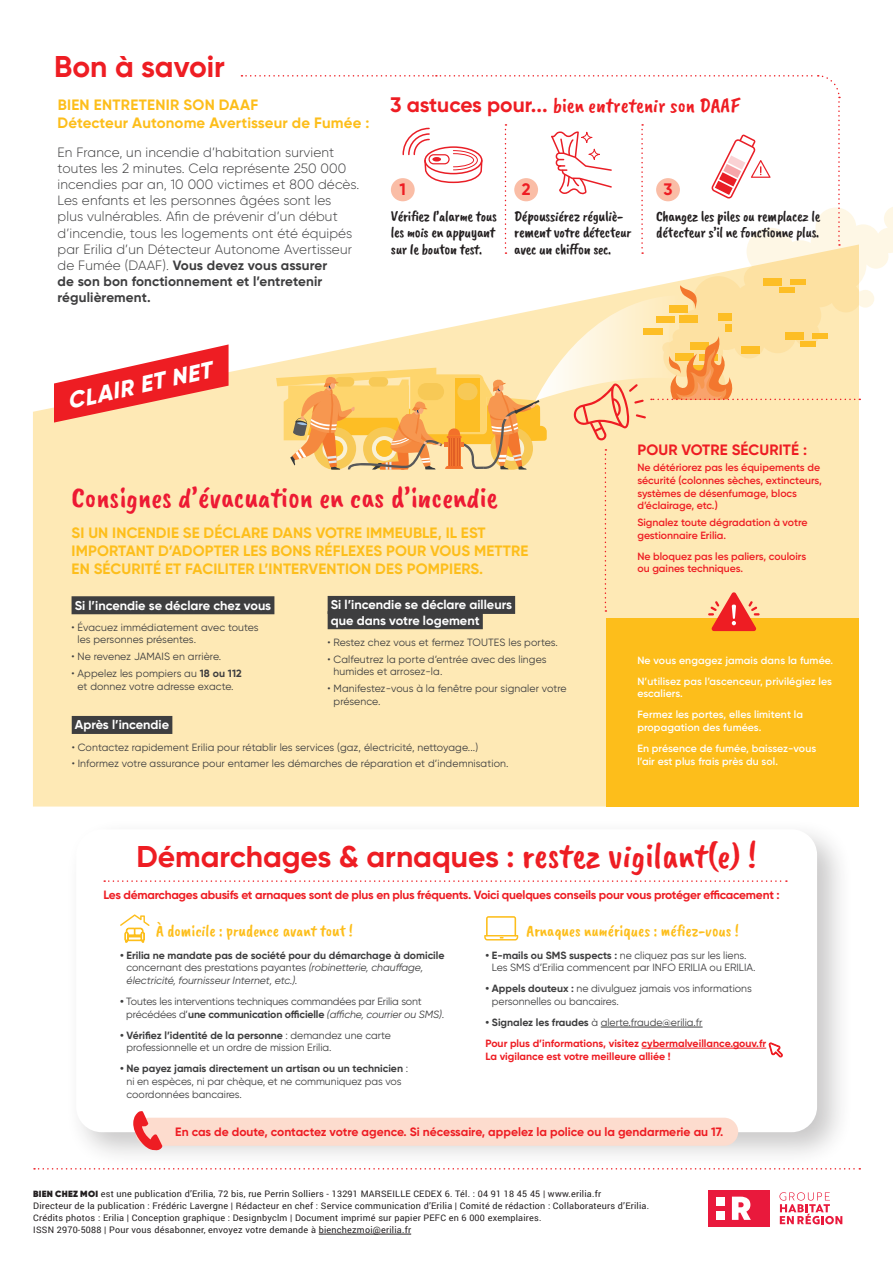
<style>
.page{position:relative;width:893px;height:1263px;background:#fff}
.page>*{position:absolute;margin:0;border:0;box-sizing:border-box;transform-origin:0 0}
.t1{font:700 30px "Gilroy";color:#ee1d23}
.t2{font:30px "Caveat Brush";color:#ed1a33}
.t3{font:italic 800 22.95px "Gilroy";color:#fff}
.t4{font:21px "Caveat Brush";color:#ee1d23}
.t5{font:700 16.65px "Gilroy";color:#ee1d23}
.t6{font:16.5px "Caveat Brush";color:#fdbe1b}
.t7{font:700 15px/18px "Gilroy";letter-spacing:.01em;color:#fdbe1b}
.t8{font:15px/16.5px "Caveat Brush";letter-spacing:-.02em;color:#231f20}
.t9{font:700 15px "Gilroy";letter-spacing:.005em;color:#ee1d23}
.t10{font:300 13.5px/16.2px "Gilroy";letter-spacing:.01em;color:#3e3e3f}
.t11{font:700 12.75px/15.3px "Gilroy";color:#fff}
.t12{font:700 12.15px "Gilroy";color:#ee1d23}
.t13{font:700 12px "Gilroy";letter-spacing:-.02em;color:#ee1d23}
.t14{font:10.5px/12.6px "Gilroy";color:#3e3e3f}
.t15{font:600 10.5px/12.6px "Gilroy";color:#ee1d23}
.t16{font:600 10.5px/21.1px "Gilroy";letter-spacing:.01em;color:#fff}
.t17{font:italic 10.5px/12.6px "Gilroy";color:#3e3e3f}
.t18{font:700 10.5px/21.1px "Gilroy";color:#ee1d23}
.t19{font:9px/12px "Roboto";letter-spacing:.025em;color:#231f20}
.s1{font-weight:700}
.s2{font-family:"Gilroy";font-weight:700}
.s3{font-family:"Caveat Brush";font-weight:400;font-size:36px}
.s4{font-weight:700;font-style:normal}
.s5{font-style:normal}
.s6{font-style:italic}
.s7{color:#3e3e3f}
.s8{font-weight:400;color:#3e3e3f}
.s9{font-family:"Gilroy";font-weight:800}
</style>
<div class="page">
<svg style="left:34px;top:1168px;width:826px;height:1px"></svg>
<hr style="left:319px;top:1234px;width:92px;height:1px;background:#231f20">
<div style="left:708px;top:1190px;width:62px;height:36px;background:#e9193c"></div>
<div style="left:716px;top:1211px;width:9px;height:9px;background:#fff"></div>
<svg style="left:732px;top:1196px;width:19px;height:24px"></svg>
<div style="left:716px;top:1196px;width:9px;height:9px;background:#fff"></div>
<svg style="left:779px;top:1192px;width:63px;height:32px"></svg>
<div style="left:33px;top:369px;width:573px;height:437px;background:#fee9b5"></div>
<div style="left:606px;top:618px;width:253px;height:188px;background:#fdbe1b"></div>
<svg style="left:54px;top:344px;width:175px;height:79px"></svg>
<svg style="left:241px;top:75px;width:652px;height:556px"></svg>
<div style="left:65px;top:818px;width:789px;height:350px;background:#231f20;opacity:.25"></div>
<div style="left:76px;top:829px;width:741px;height:303px;background:#fff;border-radius:26px"></div>
<svg style="left:104px;top:880px;width:683px;height:2px"></svg>
<div style="left:135px;top:1118px;width:603px;height:28px;background:#fddcce;border-radius:14px"></div>
<svg style="left:133px;top:1111px;width:30px;height:39px"></svg>
<svg style="left:484px;top:916px;width:34px;height:24px"></svg>
<svg style="left:120px;top:914px;width:30px;height:29px"></svg>
<div style="left:72px;top:596px;width:202px;height:18px;background:#3e3e3f"></div>
<div style="left:72px;top:716px;width:100px;height:18px;background:#3e3e3f"></div>
<div style="left:328px;top:596px;width:187px;height:18px;background:#3e3e3f"></div>
<div style="left:328px;top:611px;width:155px;height:18px;background:#3e3e3f"></div>
<hr style="left:601px;top:1027px;width:102px;height:1px;background:#3e3e3f">
<hr style="left:642px;top:1048px;width:124px;height:1px;background:#ee1d23">
<svg style="left:769px;top:1043px;width:14px;height:14px"></svg>
<h1 class="t1" style="left:54px;top:48px;width:172px">Bon à savoir</h1>
<h3 class="t7" style="left:58px;top:95px;width:313px">BIEN ENTRETENIR SON DAAF<br>Détecteur Autonome Avertisseur de Fumée :</h3>
<p class="t10" style="left:58px;top:144px;width:303px">En France, un incendie d’habitation survient toutes les 2 minutes. Cela représente 250 000 incendies par an, 10 000 victimes et 800 décès.<br>Les enfants et les personnes âgées sont les plus vulnérables. Afin de prévenir d’un début d’incendie, tous les logements ont été équipés par Erilia d’un Détecteur Autonome Avertisseur de Fumée (DAAF). <span class="s1">Vous devez vous assurer<br>de son bon fonctionnement et l’entretenir régulièrement.</span></p>
<h3 class="t4" style="left:390px;top:94px;width:352px"><span class="s2">3 astuces pour...</span> bien entretenir son DAAF</h3>
<h3 class="t5" style="left:400px;top:179px;width:8px">1</h3>
<h3 class="t5" style="left:522px;top:179px;width:10px">2</h3>
<h3 class="t5" style="left:663px;top:179px;width:11px">3</h3>
<h3 class="t8" style="left:391px;top:208px;width:108px">Vérifiez l’alarme tous les mois en appuyant sur le bouton test.</h3>
<h3 class="t8" style="left:514px;top:208px;width:119px">Dépoussiérez réguliè&shy;rement votre détecteur avec un chiffon sec.</h3>
<h3 class="t8" style="left:656px;top:208px;width:166px">Changez les piles ou remplacez le détecteur s’il ne fonctionne plus.</h3>
<h2 class="t3" style="left:64px;top:388px;width:148px;rotate:-13deg">CLAIR ET NET</h2>
<h1 class="t2" style="left:72px;top:480px;width:428px">Consignes d’évacuation en cas d’incendie</h1>
<h3 class="t7" style="left:72px;top:523px;width:458px">SI UN INCENDIE SE DÉCLARE DANS VOTRE IMMEUBLE, IL EST<br>IMPORTANT D’ADOPTER LES BONS RÉFLEXES POUR VOUS METTRE<br>EN SÉCURITÉ ET FACILITER L’INTERVENTION DES POMPIERS.</h3>
<p class="t11" style="left:75px;top:598px;width:198px">Si l’incendie se déclare chez vous</p>
<p class="t14" style="left:78px;top:621px;width:183px;text-indent:-6px">• Évacuez immédiatement avec toutes les personnes présentes.</p>
<p class="t14" style="left:72px;top:650px;width:151px">• Ne revenez JAMAIS en arrière.</p>
<p class="t14" style="left:72px;top:667px;width:172px;text-align:center">• Appelez les pompiers au <span class="s1">18 ou 112 </span>et donnez votre adresse exacte.</p>
<p class="t11" style="left:75px;top:717px;width:96px">Après l’incendie</p>
<p class="t14" style="left:72px;top:740px;width:408px">• Contactez rapidement Erilia pour rétablir les services (gaz, électricité, nettoyage...)</p>
<p class="t14" style="left:72px;top:757px;width:438px">• Informez votre assurance pour entamer les démarches de réparation et d’indemnisation.</p>
<p class="t11" style="left:331px;top:597px;width:183px">Si l’incendie se déclare ailleurs que dans votre logement</p>
<p class="t14" style="left:328px;top:636px;width:232px">• Restez chez vous et fermez TOUTES les portes.</p>
<p class="t14" style="left:334px;top:653px;width:214px;text-indent:-6px">• Calfeutrez la porte d’entrée avec des linges humides et arrosez-la.</p>
<p class="t14" style="left:334px;top:682px;width:235px;text-indent:-6px">• Manifestez-vous à la fenêtre pour signaler votre présence.</p>
<h3 class="t9" style="left:637px;top:440px;width:171px">POUR VOTRE SÉCURITÉ :</h3>
<p class="t15" style="left:637px;top:461px;width:186px">Ne détériorez pas les équipements de sécurité (colonnes sèches, extincteurs, systèmes de désenfumage, blocs d’éclairage, etc.)</p>
<p class="t15" style="left:637px;top:516px;width:172px">Signalez toute dégradation à votre gestionnaire Erilia.</p>
<p class="t15" style="left:637px;top:550px;width:170px">Ne bloquez pas les paliers, couloirs ou gaines techniques.</p>
<p class="t16" style="left:637px;top:649px;width:197px">Ne vous engagez jamais dans la fumée.<br>N’utilisez pas l’ascenceur, privilégiez les</p>
<p class="t16" style="left:637px;top:683px;width:167px">escaliers.<br>Fermez les portes, elles limitent la</p>
<p class="t16" style="left:637px;top:717px;width:180px">propagation des fumées.<br>En présence de fumée, baissez-vous</p>
<p class="t16" style="left:637px;top:750px;width:142px">l’air est plus frais près du sol.</p>
<h1 class="t1" style="left:136px;top:838px;width:622px">Démarchages &amp; arnaques : <span class="s3">restez vigilant(e) !</span></h1>
<p class="t13" style="left:103px;top:887px;width:678px">Les démarchages abusifs et arnaques sont de plus en plus fréquents. Voici quelques conseils pour vous protéger efficacement :</p>
<h3 class="t6" style="left:156px;top:921px;width:198px">À domicile : prudence avant tout !</h3>
<h3 class="t6" style="left:527px;top:921px;width:214px">Arnaques numériques : méfiez-vous !</h3>
<p class="t17" style="left:127px;top:948px;width:320px;text-indent:-6px"><span class="s4">• Erilia ne mandate pas de société pour du démarchage à domicile </span><span class="s5">concernant des prestations payantes</span> (robinetterie, chauffage, électricité, fournisseur Internet, etc.).</p>
<p class="t14" style="left:126px;top:995px;width:319px;text-indent:-6px"><span class="s1">•</span> Toutes les interventions techniques commandées par Erilia sont précédées d’<span class="s1">une communication officielle</span> <span class="s6">(affiche, courrier ou SMS)</span>.</p>
<p class="t14" style="left:127px;top:1028px;width:266px;text-indent:-6px"><span class="s1">• Vérifiez l’identité de la personne</span> : demandez une carte professionnelle et un ordre de mission Erilia.</p>
<p class="t14" style="left:127px;top:1062px;width:283px;text-indent:-6px"><span class="s1">• Ne payez jamais directement un artisan ou un technicien</span> : ni en espèces, ni par chèque, et ne communiquez pas vos coordonnées bancaires.</p>
<p class="t14" style="left:492px;top:948px;width:265px;text-indent:-6px"><span class="s1">• E-mails ou SMS suspects :</span> ne cliquez pas sur les liens.<br>Les SMS d’Erilia commencent par INFO ERILIA ou ERILIA.</p>
<p class="t14" style="left:492px;top:982px;width:261px;text-indent:-6px"><span class="s1">• Appels douteux :</span> ne divulguez jamais vos informations personnelles ou bancaires.</p>
<p class="t18" style="left:485px;top:1012px;width:282px"><span class="s7">• Signalez les fraudes</span> <span class="s8">à alerte.fraude@erilia.fr<br></span>Pour plus d’informations, visitez cybermalveillance.gouv.fr</p>
<p class="t18" style="left:485px;top:1045px;width:187px">La vigilance est votre meilleure alliée !</p>
<p class="t12" style="left:175px;top:1124px;width:549px">En cas de doute, contactez votre agence. Si nécessaire, appelez la police ou la gendarmerie au 17.</p>
<p class="t19" style="left:33px;top:1188px;width:617px"><span class="s9">BIEN CHEZ MOI</span> est une publication d’Erilia, 72 bis, rue Perrin Solliers - 13291 MARSEILLE CEDEX 6. Tél. : 04 91 18 45 45 | www.erilia.fr<br>Directeur de la publication : Frédéric Lavergne | Rédacteur en chef : Service communication d’Erilia | Comité de rédaction : Collaborateurs d’Erilia.<br>Crédits photos : Erilia | Conception graphique : Designbyclm | Document imprimé sur papier PEFC en 6 000 exemplaires.<br>ISSN 2970-5088 | Pour vous désabonner, envoyez votre demande à bienchezmoi@erilia.fr</p>
</div>
